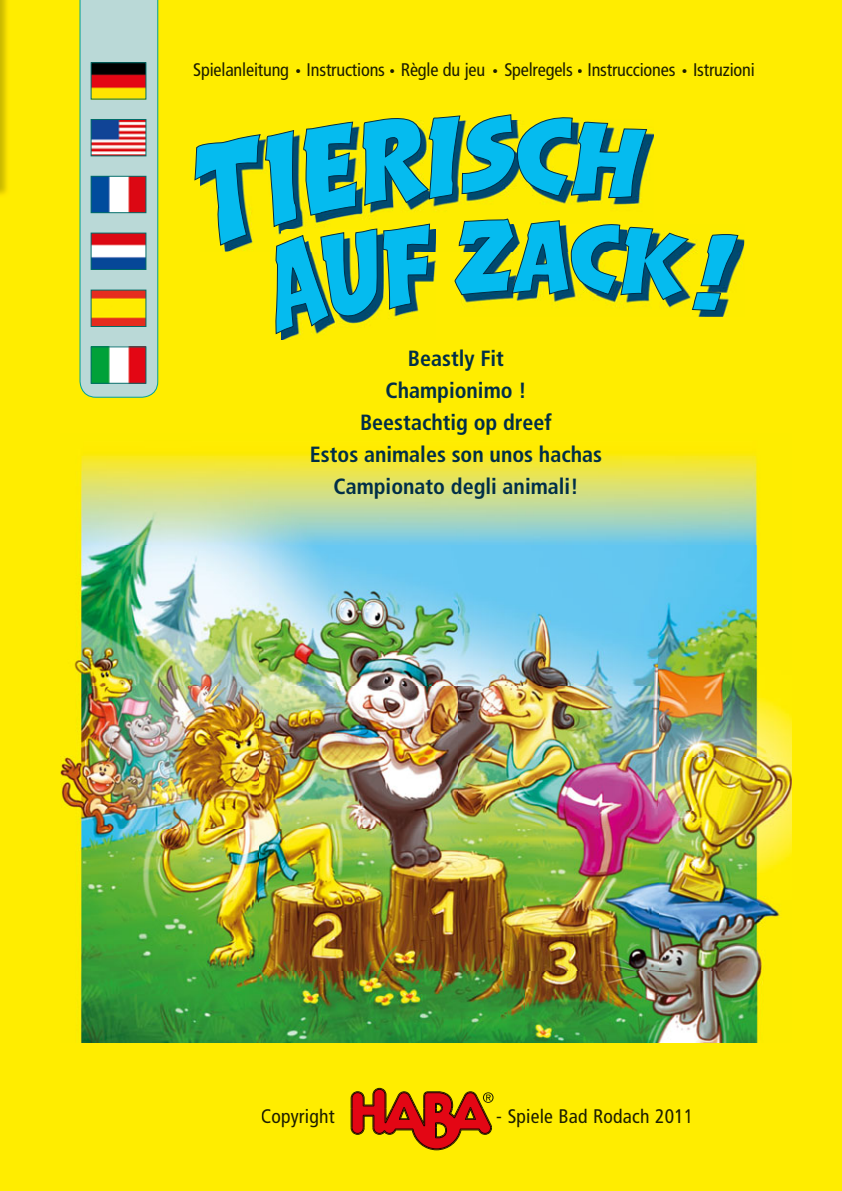
<style>
.page{position:relative;width:842px;height:1191px;background:#ffed00}
.page>*{position:absolute;margin:0;border:0;box-sizing:border-box;transform-origin:0 0}
.t1{font:700 condensed 22px/32px "Frutiger LT";color:#002e48;text-align:center}
.t2{font:condensed 19.6px "Frutiger LT";letter-spacing:.01em;color:#1c1d00}
.t3{font:condensed 18.2px "Frutiger LT";letter-spacing:-.01em;color:#1c1d00}
.s1{font-weight:700;font-size:11.2px}
</style>
<div class="page">
<img style="left:61px;top:544px;width:730px;height:498px">
<svg style="left:80px;top:454px;width:678px;height:90px;background:#c9dd8a"></svg>
<svg style="left:80px;top:0;width:78px;height:398px;background:#b2d5d1"></svg>
<img style="left:93px;top:64px;width:51px;height:34px">
<div style="left:91px;top:62px;width:55px;height:38px;border:1px solid #006d69"></div>
<img style="left:93px;top:121px;width:51px;height:33px">
<div style="left:91px;top:119px;width:55px;height:37px;border:1px solid #006d69"></div>
<img style="left:93px;top:235px;width:51px;height:33px">
<div style="left:91px;top:233px;width:55px;height:37px;border:1px solid #006d69"></div>
<img style="left:93px;top:178px;width:51px;height:33px">
<div style="left:91px;top:176px;width:55px;height:37px;border:1px solid #006d69"></div>
<img style="left:93px;top:348px;width:51px;height:34px">
<div style="left:91px;top:346px;width:55px;height:38px;border:1px solid #006d69"></div>
<img style="left:93px;top:291px;width:51px;height:34px">
<div style="left:91px;top:289px;width:55px;height:38px;border:1px solid #006d69"></div>
<svg style="left:350px;top:1087px;width:144px;height:63px"></svg>
<svg style="left:194px;top:114px;width:545px;height:226px"></svg>
<p class="t3" style="left:193px;top:62px;width:563px">Spielanleitung <span class="s1">•</span> Instructions <span class="s1">•</span> Règle du jeu <span class="s1">•</span> Spelregels <span class="s1">•</span> Instrucciones <span class="s1">•</span> Istruzioni</p>
<p class="t1" style="left:310px;top:344px;width:294px">Beastly Fit<br>Championimo !<br>Beestachtig op dreef<br>Estos animales son unos hachas<br>Campionato degli animali!</p>
<p class="t2" style="left:261px;top:1108px;width:75px">Copyright</p>
<p class="t2" style="left:496px;top:1108px;width:199px">- Spiele Bad Rodach 2011</p>
</div>
